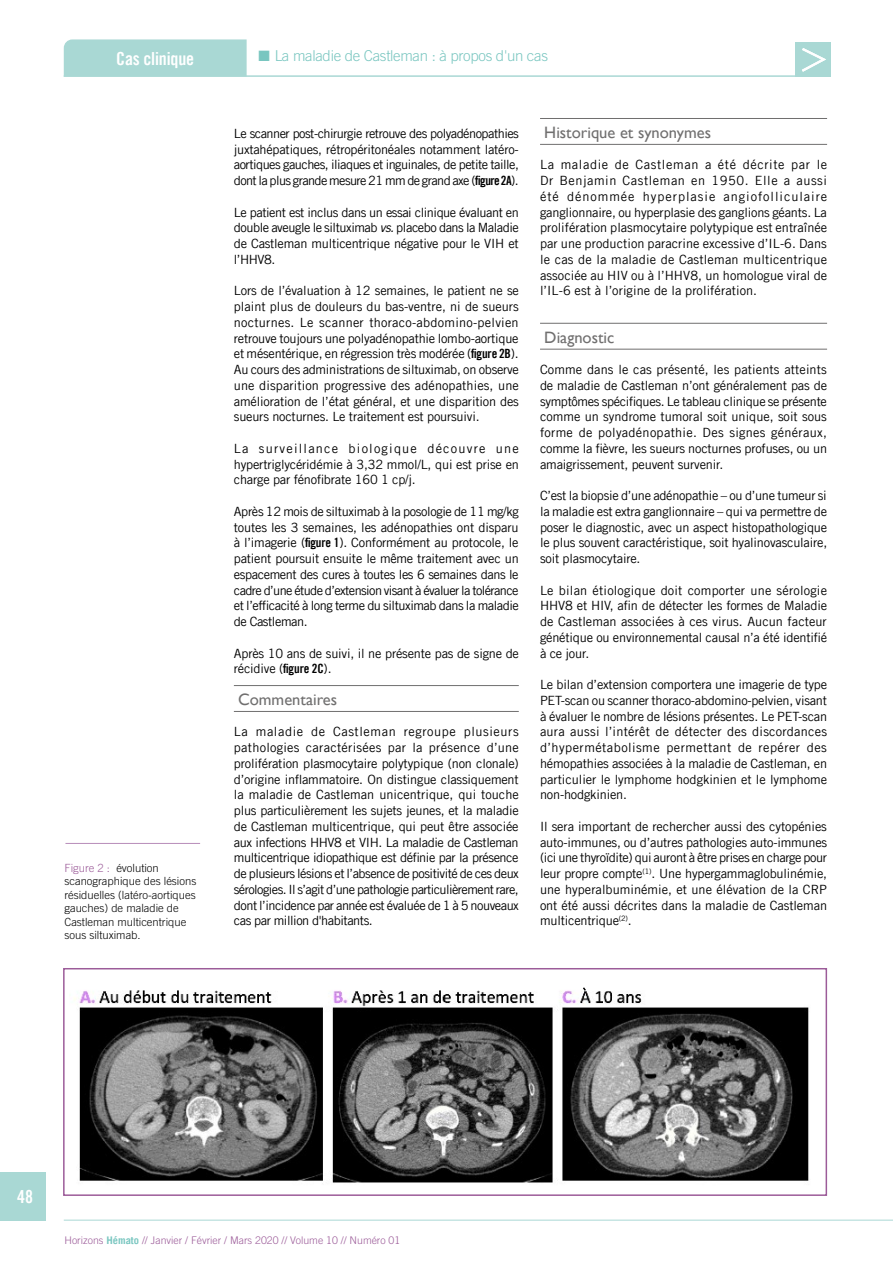
<style>
.page{position:relative;width:893px;height:1263px;background:#fff}
.page>*{position:absolute;margin:0;border:0;box-sizing:border-box;transform-origin:0 0}
.t1{font:18px "Trade Gothic LT Bold Cond Twenty";letter-spacing:-.01em;color:#fff}
.t2{font:16.5px "Gill Sans";color:#706f6f}
.t3{font:300 15px "Trade Gothic LT Com";letter-spacing:-.02em;color:#79c6c0}
.t4{font:12.75px/15.8px "Trade Gothic LT Com";letter-spacing:-.015em;color:#000;text-align:justify}
.t5{font:300 11.25px/13.5px "Trade Gothic LT Com";color:#000}
.t6{font:300 10.5px "Trade Gothic LT Com";color:#9c5c99}
.s1{color:#9c5c99}
.s2{font-family:"Trade Gothic LT Bold Cond Twenty"}
.s3{font-style:italic}
.s4{font-family:"Trade Gothic LT";font-weight:700;color:#79c6c0}
</style>
<div class="page">
<hr style="left:64px;top:1220px;width:829px;height:1px;background:#a9d8d4">
<div style="left:0;top:1172px;width:46px;height:48px;background:#a9d8d4"></div>
<hr style="left:64px;top:76px;width:767px;height:1px;background:#a9d8d4">
<div style="left:795px;top:42px;width:35px;height:34px;background:#a9d8d4"></div>
<svg style="left:802px;top:48px;width:24px;height:24px"></svg>
<div style="left:64px;top:39px;width:183px;height:37px;background:#a9d8d4"></div>
<hr style="left:234px;top:685px;width:285px;height:1px;background:#706f6f">
<hr style="left:234px;top:711px;width:285px;height:1px;background:#706f6f">
<hr style="left:540px;top:118px;width:287px;height:1px;background:#706f6f">
<hr style="left:540px;top:144px;width:287px;height:1px;background:#706f6f">
<hr style="left:540px;top:323px;width:287px;height:1px;background:#706f6f">
<hr style="left:540px;top:349px;width:287px;height:1px;background:#706f6f">
<img style="left:74px;top:990px;width:735px;height:193px">
<div style="left:63px;top:968px;width:764px;height:228px;border:2px solid #9c5c99"></div>
<hr style="left:65px;top:843px;width:135px;height:1px;background:#b78db9">
<svg style="left:581px;top:987px;width:6px;height:5px"></svg>
<h1 class="t1" style="left:116px;top:47px;width:79px">Cas clinique</h1>
<p class="t5" style="left:64px;top:861px;width:133px"><span class="s1">Figure 2 :</span> évolution scanographique des lésions résiduelles (latéro-aortiques gauches) de maladie de<br>Castleman multicentrique sous siltuximab.</p>
<p class="t3" style="left:259px;top:47px;width:291px">■ La maladie de Castleman : à propos d'un cas</p>
<p class="t4" style="left:234px;top:125px;width:287px">Le scanner post-chirurgie retrouve des polyadénopathies juxtahépatiques, rétropéritonéales notamment latéro&shy;aortiques gauches, iliaques et inguinales, de petite taille, dont la plus grande mesure 21 mm de grand axe (<span class="s2">figure 2A</span>).</p>
<p class="t4" style="left:234px;top:204px;width:287px">Le patient est inclus dans un essai clinique évaluant en double aveugle le siltuximab <span class="s3">vs.</span> placebo dans la Maladie de Castleman multicentrique négative pour le VIH et l’HHV8.</p>
<p class="t4" style="left:234px;top:283px;width:287px">Lors de l’évaluation à 12 semaines, le patient ne se plaint plus de douleurs du bas-ventre, ni de sueurs nocturnes. Le scanner thoraco-abdomino-pelvien retrouve toujours une polyadénopathie lombo-aortique et mésentérique, en régression très modérée (<span class="s2">figure 2B</span>).<br>Au cours des administrations de siltuximab, on observe une disparition progressive des adénopathies, une amélioration de l’état général, et une disparition des sueurs nocturnes. Le traitement est poursuivi.</p>
<p class="t4" style="left:234px;top:440px;width:287px">La surveillance biologique découvre une hypertriglycéridémie à 3,32 mmol/L, qui est prise en charge par fénofibrate 160 1 cp/j.</p>
<p class="t4" style="left:234px;top:503px;width:287px">Après 12 mois de siltuximab à la posologie de 11 mg/kg toutes les 3 semaines, les adénopathies ont disparu à l’imagerie (<span class="s2">figure 1</span>). Conformément au protocole, le patient poursuit ensuite le même traitement avec un espacement des cures à toutes les 6 semaines dans le cadre d’une étude d’extension visant à évaluer la tolérance et l’efficacité à long terme du siltuximab dans la maladie de Castleman.</p>
<p class="t4" style="left:234px;top:645px;width:287px">Après 10 ans de suivi, il ne présente pas de signe de récidive (<span class="s2">figure 2C</span>).</p>
<p class="t2" style="left:238px;top:690px;width:100px">Commentaires</p>
<p class="t4" style="left:234px;top:724px;width:287px">La maladie de Castleman regroupe plusieurs pathologies caractérisées par la présence d’une prolifération plasmocytaire polytypique (non clonale) d’origine inflammatoire. On distingue classiquement la maladie de Castleman unicentrique, qui touche plus particulièrement les sujets jeunes, et la maladie de Castleman multicentrique, qui peut être associée aux infections HHV8 et VIH. La maladie de Castleman multicentrique idiopathique est définie par la présence de plusieurs lésions et l’absence de positivité de ces deux sérologies. Il s’agit d’une pathologie particulièrement rare, dont l’incidence par année est évaluée de 1 à 5 nouveaux cas par million d'habitants.</p>
<p class="t2" style="left:544px;top:123px;width:168px">Historique et synonymes</p>
<p class="t4" style="left:540px;top:157px;width:289px">La maladie de Castleman a été décrite par le Dr Benjamin Castleman en 1950. Elle a aussi été dénommée hyperplasie angiofolliculaire ganglionnaire, ou hyperplasie des ganglions géants. La prolifération plasmocytaire polytypique est entraînée par une production paracrine excessive d’IL-6. Dans le cas de la maladie de Castleman multicentrique associée au HIV ou à l’HHV8, un homologue viral de l’IL-6 est à l’origine de la prolifération.</p>
<p class="t2" style="left:544px;top:327px;width:72px">Diagnostic</p>
<p class="t4" style="left:540px;top:361px;width:289px">Comme dans le cas présenté, les patients atteints de maladie de Castleman n’ont généralement pas de symptômes spécifiques. Le tableau clinique se présente comme un syndrome tumoral soit unique, soit sous forme de polyadénopathie. Des signes généraux, comme la fièvre, les sueurs nocturnes profuses, ou un amaigrissement, peuvent survenir.</p>
<p class="t4" style="left:540px;top:487px;width:289px">C’est la biopsie d’une adénopathie – ou d’une tumeur si la maladie est extra ganglionnaire – qui va permettre de poser le diagnostic, avec un aspect histopathologique le plus souvent caractéristique, soit hyalinovasculaire, soit plasmocytaire.</p>
<p class="t4" style="left:540px;top:582px;width:289px">Le bilan étiologique doit comporter une sérologie HHV8 et HIV, afin de détecter les formes de Maladie de Castleman associées à ces virus. Aucun facteur génétique ou environnemental causal n’a été identifié à ce jour.</p>
<p class="t4" style="left:540px;top:676px;width:289px">Le bilan d’extension comportera une imagerie de type PET-scan ou scanner thoraco-abdomino-pelvien, visant à évaluer le nombre de lésions présentes. Le PET-scan aura aussi l’intérêt de détecter des discordances d’hypermétabolisme permettant de repérer des hémopathies associées à la maladie de Castleman, en particulier le lymphome hodgkinien et le lymphome non-hodgkinien.</p>
<p class="t4" style="left:540px;top:818px;width:289px">Il sera important de rechercher aussi des cytopénies auto-immunes, ou d’autres pathologies auto-immunes (ici une thyroïdite) qui auront à être prises en charge pour leur propre compte<sup>(1)</sup>. Une hypergammaglobulinémie, une hyperalbuminémie, et une élévation de la CRP ont été aussi décrites dans la maladie de Castleman multicentrique<sup>(2)</sup>.</p>
<h1 class="t1" style="left:17px;top:1185px;width:17px">48</h1>
<p class="t6" style="left:64px;top:1234px;width:337px">Horizons <span class="s4">Hémato</span> // Janvier / Février / Mars 2020 // Volume 10 // Numéro 01</p>
</div>
